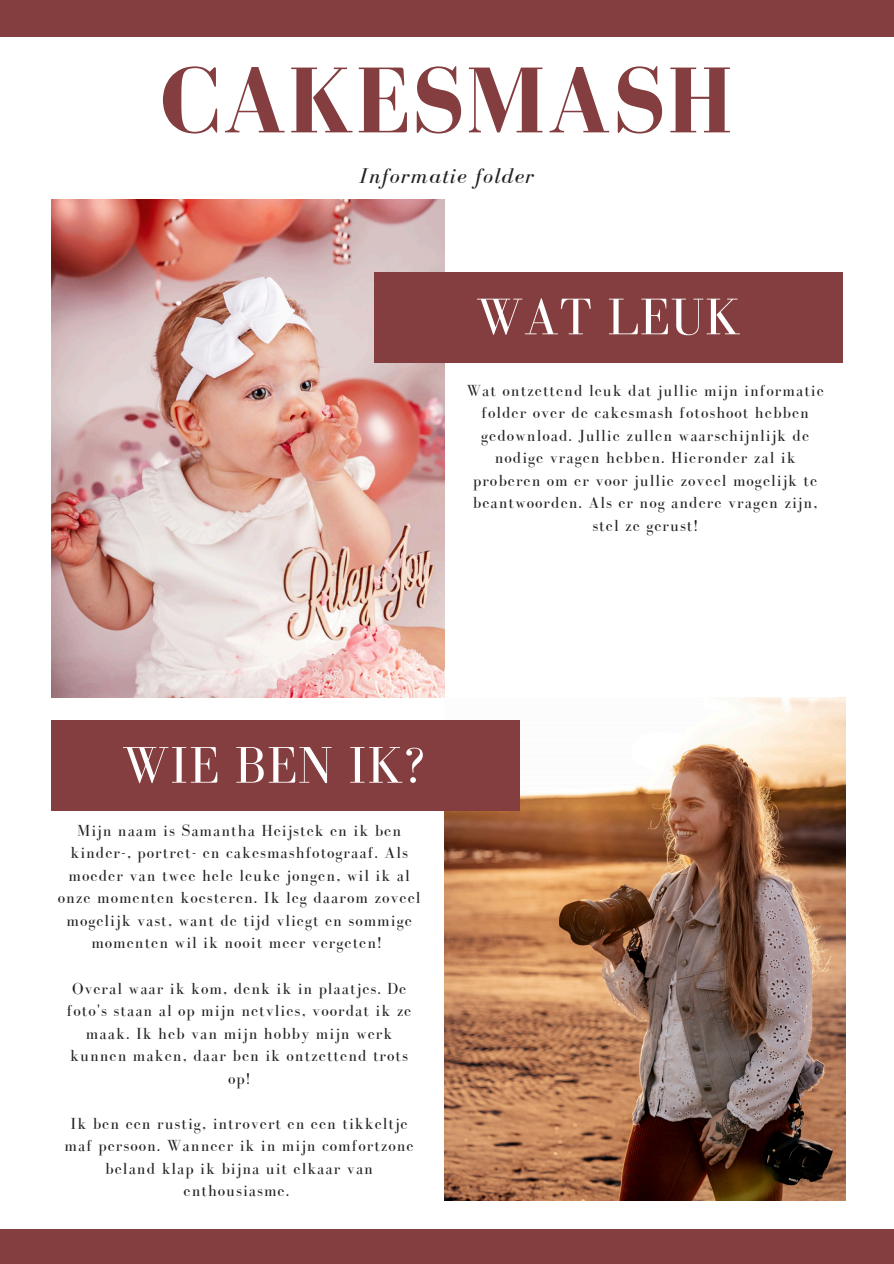
<style>
.page{position:relative;width:894px;height:1264px;background:#fff}
.page>*{position:absolute;margin:0;border:0;box-sizing:border-box;transform-origin:0 0}
.t1{font:700 96px "Bodoni FLF";letter-spacing:.01em;color:#843e40}
.t2{font:52.95px "Bodoni FLF";letter-spacing:.01em;color:#fff}
.t3{font:italic 22.05px "Bodoni FLF";letter-spacing:.06em;color:#222}
.t4{font:16.5px/22.5px "Bodoni FLF";letter-spacing:.06em;color:#222;text-align:center}
</style>
<div class="page">
<div style="left:0;top:1228px;width:893px;height:35px;background:#843e40"></div>
<div style="left:0;top:0;width:893px;height:37px;background:#843e40"></div>
<img style="left:52px;top:200px;width:392px;height:497px">
<img style="left:444px;top:697px;width:401px;height:503px">
<div style="left:374px;top:272px;width:468px;height:90px;background:#843e40"></div>
<div style="left:52px;top:720px;width:468px;height:90px;background:#843e40"></div>
<p class="t1" style="left:161px;top:48px;width:573px">CAKESMASH</p>
<h1 class="t3" style="left:359px;top:164px;width:177px">Informatie folder</h1>
<h2 class="t2" style="left:475px;top:288px;width:266px">WAT LEUK</h2>
<p class="t4" style="left:466px;top:379px;width:359px">Wat ontzettend leuk dat jullie mijn informatie folder over de cakesmash fotoshoot hebben gedownload. Jullie zullen waarschijnlijk de nodige vragen hebben. Hieronder zal ik proberen om er voor jullie zoveel mogelijk te beantwoorden. Als er nog andere vragen zijn, stel ze gerust!</p>
<h3 class="t2" style="left:121px;top:736px;width:305px">WIE BEN IK?</h3>
<h2 class="t4" style="left:58px;top:819px;width:364px">Mijn naam is Samantha Heijstek en ik ben kinder-, portret- en cakesmashfotograaf. Als moeder van twee hele leuke jongen, wil ik al onze momenten koesteren. Ik leg daarom zoveel mogelijk vast, want de tijd vliegt en sommige momenten wil ik nooit meer vergeten!</h2>
<p class="t4" style="left:67px;top:976px;width:346px">Overal waar ik kom, denk ik in plaatjes. De foto's staan al op mijn netvlies, voordat ik ze maak. Ik heb van mijn hobby mijn werk kunnen maken, daar ben ik ontzettend trots op!</p>
<p class="t4" style="left:65px;top:1111px;width:350px">Ik ben een rustig, introvert en een tikkeltje maf persoon. Wanneer ik in mijn comfortzone beland klap ik bijna uit elkaar van enthousiasme.</p>
</div>
